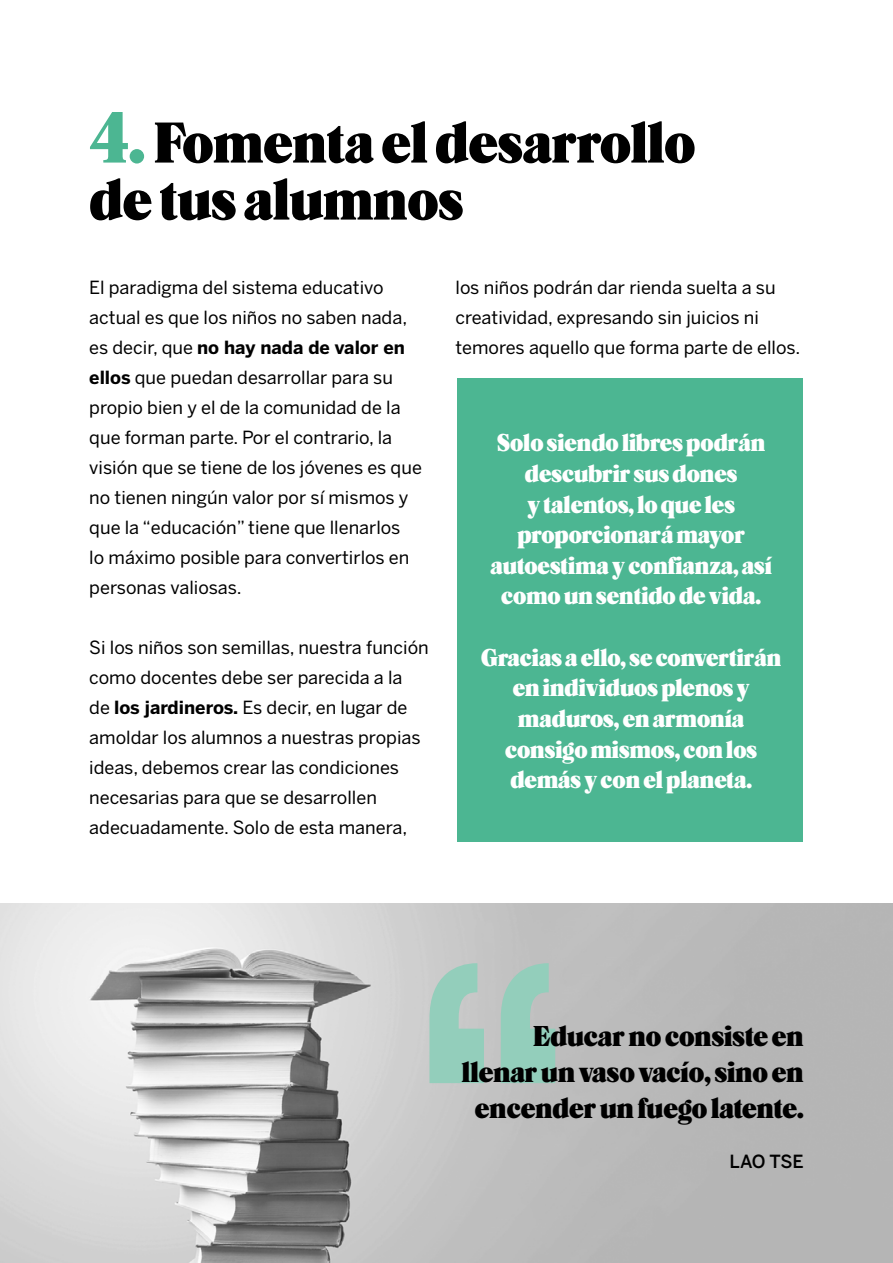
<style>
.page{position:relative;width:893px;height:1263px;background:#fff}
.page>*{position:absolute;margin:0;border:0;box-sizing:border-box;transform-origin:0 0}
.t1{font:60px/57px "Caslon Black SH";color:#000}
.t2{font:30px/36px "Caslon Black SH";color:#000;text-align:right}
.t3{font:25.5px/30.6px "Caslon Black SH";color:#fff;text-align:center}
.t4{font:18px/30px "Benton Sans";color:#000}
.t5{font:500 18px "Benton Sans";letter-spacing:-.015em;color:#000}
.s1{font-size:75px;color:#4cb692}
.s2{font-weight:700}
</style>
<div class="page">
<img style="left:0;top:904px;width:893px;height:359px">
<svg style="left:429px;top:963px;width:126px;height:120px;background:#a3cabe"></svg>
<div style="left:457px;top:378px;width:345px;height:464px;background:#4cb692"></div>
<h1 class="t1" style="left:89px;top:115px;width:607px"><span class="s1">4.</span> Fomenta el desarrollo de tus alumnos</h1>
<p class="t4" style="left:89px;top:272px;width:334px">El paradigma del sistema educativo actual es que los niños no saben nada, es decir, que <span class="s2">no hay nada de valor en ellos</span> que puedan desarrollar para su propio bien y el de la comunidad de la que forman parte. Por el contrario, la visión que se tiene de los jóvenes es que no tienen ningún valor por sí mismos y que la “educación” tiene que llenarlos<br>lo máximo posible para convertirlos en personas valiosas.</p>
<p class="t4" style="left:89px;top:632px;width:341px">Si los niños son semillas, nuestra función como docentes debe ser parecida a la<br>de <span class="s2">los jardineros.</span> Es decir, en lugar de amoldar los alumnos a nuestras propias ideas, debemos crear las condiciones necesarias para que se desarrollen adecuadamente. Solo de esta manera,</p>
<p class="t4" style="left:455px;top:272px;width:346px">los niños podrán dar rienda suelta a su creatividad, expresando sin juicios ni temores aquello que forma parte de ellos.</p>
<h3 class="t3" style="left:490px;top:428px;width:283px">Solo siendo libres podrán descubrir sus dones<br>y talentos, lo que les proporcionará mayor autoestima y confianza, así como un sentido de vida.</h3>
<h3 class="t3" style="left:481px;top:642px;width:301px">Gracias a ello, se convertirán en individuos plenos y maduros, en armonía consigo mismos, con los demás y con el planeta.</h3>
<h2 class="t2" style="left:462px;top:1018px;width:343px">Educar no consiste en llenar un vaso vacío, sino en encender un fuego latente.</h2>
<p class="t5" style="left:730px;top:1151px;width:76px">LAO TSE</p>
</div>
